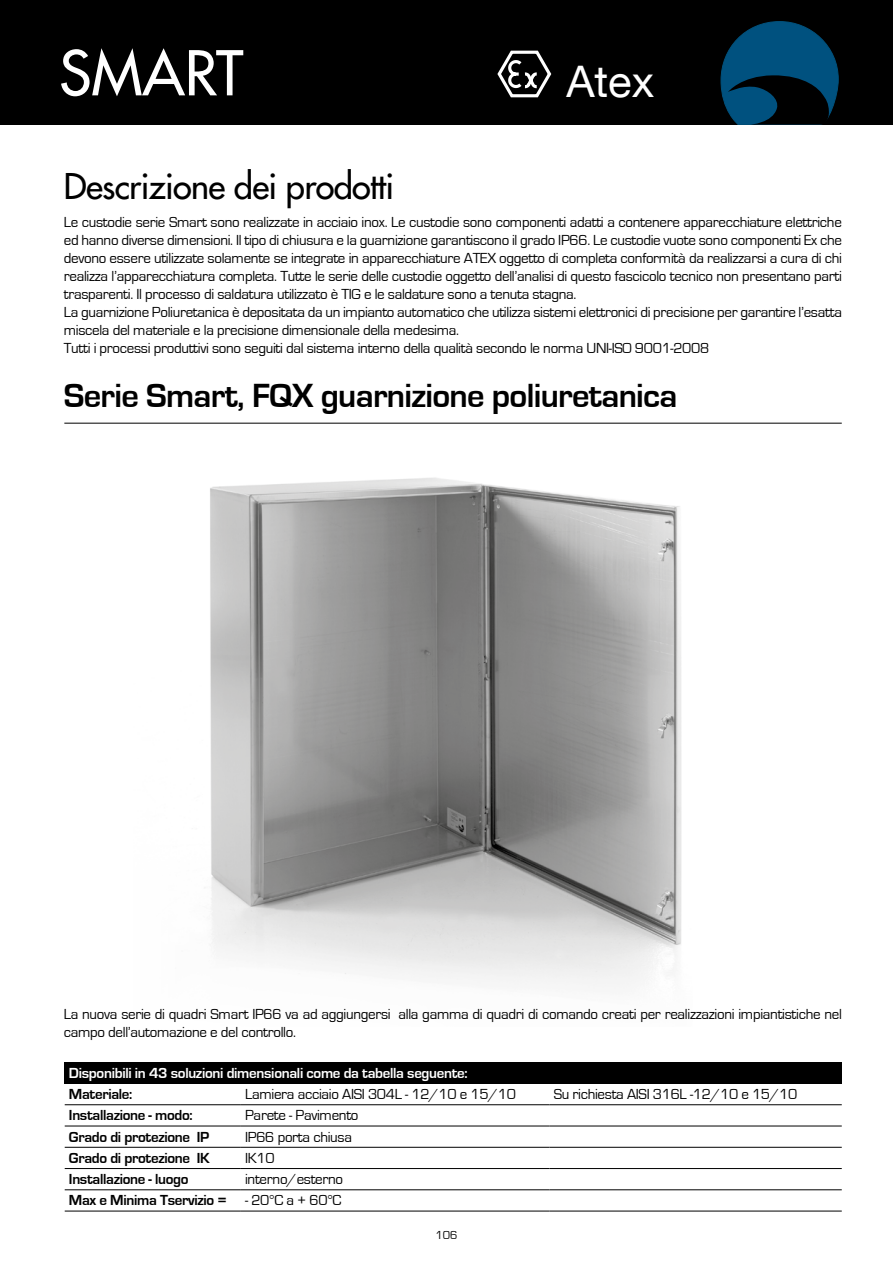
<style>
.page{position:relative;width:893px;height:1263px;background:#fff}
.page>*{position:absolute;margin:0;border:0;box-sizing:border-box;transform-origin:0 0}
.t1{font:60px "Futura";color:#fff}
.t2{font:43.5px "Helvetica Neue";color:#fff}
.t3{font:700 34.5px "Eurostile";letter-spacing:-.02em;color:#000}
.t4{font:34.5px "Futura";letter-spacing:-.02em;color:#000}
.t5{font:15px/18px "Eurostile";letter-spacing:-.02em;color:#000}
.t6{font:700 15px "Eurostile";letter-spacing:-.02em;color:#000}
.t7{font:700 15px "Eurostile";letter-spacing:-.02em;color:#fff}
.t8{font:12px "Eurostile";color:#000}
.s1{font-weight:700}
</style>
<div class="page">
<div style="left:0;top:0;width:893px;height:124px;background:#000"></div>
<svg style="left:721px;top:21px;width:117px;height:103px"></svg>
<img style="left:210px;top:477px;width:472px;height:509px">
<hr style="left:64px;top:423px;width:778px;height:1px;background:#000">
<div style="left:65px;top:1062px;width:777px;height:21px;background:#000"></div>
<hr style="left:65px;top:1104px;width:176px;height:1px;background:#000">
<hr style="left:241px;top:1104px;width:308px;height:1px;background:#000">
<hr style="left:549px;top:1104px;width:293px;height:1px;background:#000">
<hr style="left:65px;top:1126px;width:176px;height:1px;background:#000">
<hr style="left:241px;top:1126px;width:308px;height:1px;background:#000">
<hr style="left:549px;top:1126px;width:293px;height:1px;background:#000">
<hr style="left:65px;top:1147px;width:176px;height:1px;background:#000">
<hr style="left:241px;top:1147px;width:308px;height:1px;background:#000">
<hr style="left:549px;top:1147px;width:293px;height:1px;background:#000">
<hr style="left:65px;top:1168px;width:176px;height:1px;background:#000">
<hr style="left:241px;top:1168px;width:308px;height:1px;background:#000">
<hr style="left:549px;top:1168px;width:293px;height:1px;background:#000">
<hr style="left:65px;top:1189px;width:176px;height:1px;background:#000">
<hr style="left:241px;top:1189px;width:308px;height:1px;background:#000">
<hr style="left:549px;top:1189px;width:293px;height:1px;background:#000">
<hr style="left:65px;top:1211px;width:176px;height:1px;background:#000">
<hr style="left:241px;top:1211px;width:308px;height:1px;background:#000">
<hr style="left:549px;top:1211px;width:293px;height:1px;background:#000">
<svg style="left:497px;top:50px;width:55px;height:48px"></svg>
<h1 class="t1" style="left:59px;top:34px;width:186px">SMART</h1>
<h2 class="t2" style="left:566px;top:50px;width:89px">Atex</h2>
<h3 class="t4" style="left:64px;top:164px;width:332px">Descrizione dei prodotti</h3>
<p class="t5" style="left:64px;top:214px;width:780px">Le custodie serie Smart sono realizzate in acciaio inox. Le custodie sono componenti adatti a contenere apparecchiature elettriche ed hanno diverse dimensioni. Il tipo di chiusura e la guarnizione garantiscono il grado IP66. Le custodie vuote sono componenti Ex che devono essere utilizzate solamente se integrate in apparecchiature ATEX oggetto di completa conformità da realizzarsi a cura di chi realizza l’apparecchiatura completa. Tutte le serie delle custodie oggetto dell’analisi di questo fascicolo tecnico non presentano parti trasparenti. Il processo di saldatura utilizzato è TIG e le saldature sono a tenuta stagna.<br>La guarnizione Poliuretanica è depositata da un impianto automatico che utilizza sistemi elettronici di precisione per garantire l’esatta miscela del materiale e la precisione dimensionale della medesima.<br>Tutti i processi produttivi sono seguiti dal sistema interno della qualità secondo le norma UNI-ISO 9001-2008</p>
<h3 class="t3" style="left:64px;top:377px;width:615px">Serie Smart, FQX guarnizione poliuretanica</h3>
<p class="t5" style="left:64px;top:1006px;width:780px">La nuova serie di quadri Smart IP66 va ad aggiungersi alla gamma di quadri di comando creati per realizzazioni impiantistiche nel campo dell’automazione e del controllo.</p>
<p class="t7" style="left:69px;top:1065px;width:400px">Disponibili in 43 soluzioni dimensionali come da tabella seguente:</p>
<p class="t6" style="left:69px;top:1086px;width:65px">Materiale:</p>
<p class="t5" style="left:245px;top:1085px;width:272px">Lamiera acciaio AISI 304L - 12/10 e 15/10</p>
<p class="t5" style="left:554px;top:1085px;width:245px">Su richiesta AISI 316L -12/10 e 15/10</p>
<p class="t6" style="left:69px;top:1107px;width:125px">Installazione - modo:</p>
<p class="t5" style="left:245px;top:1107px;width:115px">Parete - Pavimento</p>
<p class="t6" style="left:69px;top:1128px;width:142px">Grado di protezione IP</p>
<p class="t5" style="left:245px;top:1128px;width:108px">IP66 porta chiusa</p>
<p class="t6" style="left:69px;top:1150px;width:142px">Grado di protezione IK</p>
<p class="t5" style="left:245px;top:1149px;width:31px">IK10</p>
<p class="t6" style="left:69px;top:1171px;width:121px">Installazione - luogo</p>
<p class="t5" style="left:69px;top:1169px;width:276px;line-height:21.3px;text-align:right">interno/esterno<br><span class="s1">Max e Minima Tservizio =</span> - 20°C a + 60°C</p>
<p class="t8" style="left:435px;top:1229px;width:24px">106</p>
</div>
